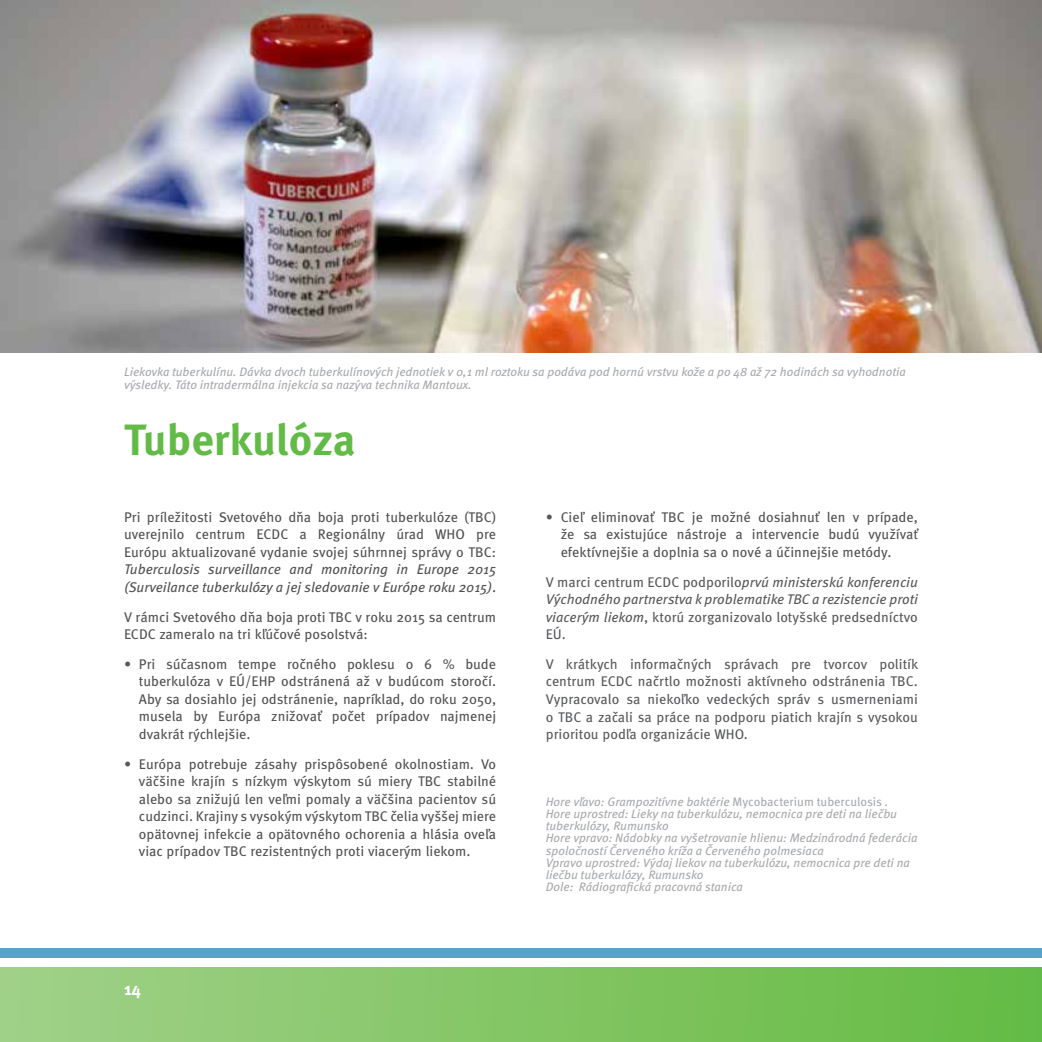
<style>
.page{position:relative;width:1042px;height:1042px;background:#fff}
.page>*{position:absolute;margin:0;border:0;box-sizing:border-box;transform-origin:0 0}
.t1{font:700 43.75px "Meta Pro";color:#62bb46}
.t2{font:700 17.5px "Meta Pro";color:#fff}
.t3{font:14px/17.5px "Meta Pro";color:#535151;text-align:justify}
.t4{font:14px/17.5px "Meta Pro";color:#58595b;text-align:justify}
.t5{font:italic 14px/17.5px "Meta Pro";color:#58595b;text-align:justify}
.t6{font:italic 14px/17.5px "Meta Pro";color:#535151}
.t7{font:italic 12.25px/12.2px "Meta Pro";color:#a7a9ac}
.s1{font-style:normal}
.s2{color:#58595b}
</style>
<div class="page">
<img style="left:0;top:0;width:1042px;height:352px">
<div style="left:0;top:947px;width:1042px;height:10px;background:#57a5c4"></div>
<div style="left:0;top:967px;width:1042px;height:75px;background:linear-gradient(to right,#a1d188,#64bb43)"></div>
<p class="t7" style="left:124px;top:366px;width:783px">Liekovka tuberkulínu. Dávka dvoch tuberkulínových jednotiek v 0,1 ml roztoku sa podáva pod hornú vrstvu kože a po 48 až 72 hodinách sa vyhodnotia výsledky. Táto intradermálna injekcia sa nazýva technika Mantoux.</p>
<h1 class="t1" style="left:124px;top:412px;width:233px">Tuberkulóza</h1>
<p class="t3" style="left:124px;top:508px;width:374px">Pri príležitosti Svetového dňa boja proti tuberkulóze (TBC) uverejnilo centrum ECDC a Regionálny úrad WHO pre Európu aktualizované vydanie svojej súhrnnej správy o TBC:</p>
<p class="t6" style="left:124px;top:561px;width:374px">Tuberculosis surveillance and monitoring in Europe 2015 (Surveilance tuberkulózy a jej sledovanie v Európe roku 2015)<span class="s1">.</span></p>
<p class="t3" style="left:124px;top:608px;width:374px">V rámci Svetového dňa boja proti TBC v roku 2015 sa centrum<br>ECDC zameralo na tri kľúčové posolstvá:</p>
<p class="t3" style="left:139px;top:656px;width:359px;text-indent:-15px"><span class="s2">•</span> Pri súčasnom tempe ročného poklesu o 6 % bude tuberkulóza v EÚ/EHP odstránená až v budúcom storočí.<br>Aby sa dosiahlo jej odstránenie, napríklad, do roku 2050, musela by Európa znižovať počet prípadov najmenej dvakrát rýchlejšie.</p>
<p class="t3" style="left:139px;top:756px;width:359px;text-indent:-15px"><span class="s2">•</span> Európa potrebuje zásahy prispôsobené okolnostiam. Vo väčšine krajín s nízkym výskytom sú miery TBC stabilné alebo sa znižujú len veľmi pomaly a väčšina pacientov sú cudzinci. Krajiny s vysokým výskytom TBC čelia vyššej miere opätovnej infekcie a opätovného ochorenia a hlásia oveľa viac prípadov TBC rezistentných proti viacerým liekom.</p>
<p class="t2" style="left:124px;top:977px;width:19px">14</p>
<p class="t3" style="left:561px;top:508px;width:359px;text-indent:-15px"><span class="s2">•</span> Cieľ eliminovať TBC je možné dosiahnuť len v prípade, že sa existujúce nástroje a intervencie budú využívať efektívnejšie a doplnia sa o nové a účinnejšie metódy.</p>
<p class="t5" style="left:546px;top:573px;width:374px"><span class="s1">V marci centrum ECDC podporilo</span>prvú ministerskú konferenciu Východného partnerstva k problematike TBC a rezistencie proti viacerým liekom<span class="s1">, ktorú zorganizovalo lotyšské predsedníctvo EÚ.</span></p>
<p class="t4" style="left:546px;top:656px;width:374px">V krátkych informačných správach pre tvorcov politík centrum ECDC načrtlo možnosti aktívneho odstránenia TBC.<br>Vypracovalo sa niekoľko vedeckých správ s usmerneniami o TBC a začali sa práce na podporu piatich krajín s vysokou prioritou podľa organizácie WHO.</p>
<p class="t7" style="left:546px;top:795px;width:373px">Hore vľavo: Grampozitívne baktérie <span class="s1">Mycobacterium tuberculosis</span> .<br>Hore uprostred: Lieky na tuberkulózu, nemocnica pre deti na liečbu tuberkulózy, Rumunsko<br>Hore vpravo: Nádobky na vyšetrovanie hlienu: Medzinárodná federácia spoločností Červeného kríža a Červeného polmesiaca<br>Vpravo uprostred: Výdaj liekov na tuberkulózu, nemocnica pre deti na liečbu tuberkulózy, Rumunsko<br>Dole: Rádiografická pracovná stanica</p>
</div>
